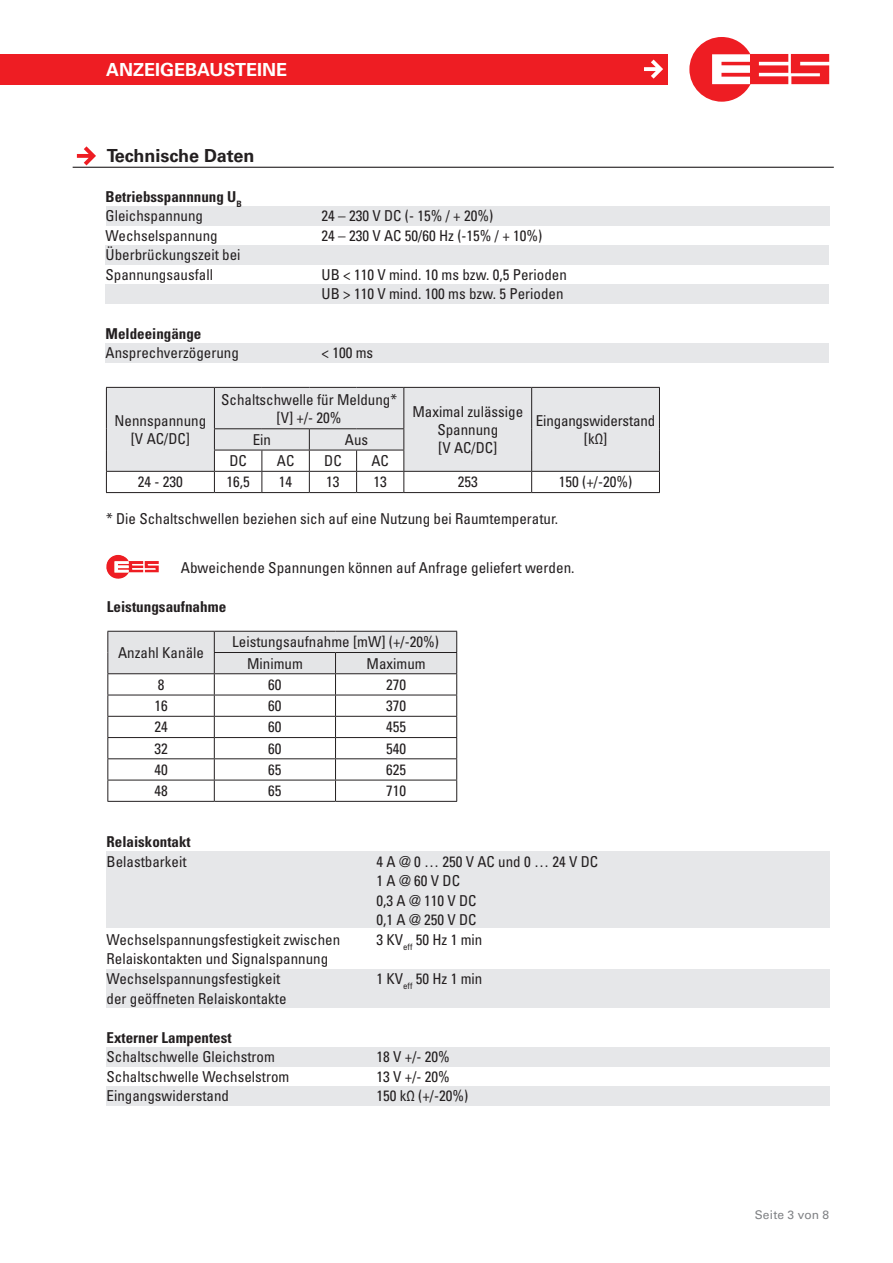
<style>
.page{position:relative;width:893px;height:1263px;background:#fff}
.page>*{position:absolute;margin:0;border:0;box-sizing:border-box;transform-origin:0 0}
.t1{font:700 18px "Univers LT Std";color:#fff}
.flies_headlines{font:700 18px "Univers LT Std";color:#231f20}
.tabelle_head{font:condensed 15px "Univers LT Std";color:#231f20}
.tabelle_head-2{font:700 condensed 15px "Univers LT Std";color:#231f20}
.t2{font:12px "Univers LT Std";letter-spacing:.015em;color:#808285}
</style>
<div class="page">
<svg style="left:689px;top:37px;width:140px;height:65px"></svg>
<div style="left:0;top:54px;width:668px;height:30px;background:#ee1d23"></div>
<svg style="left:644px;top:60px;width:19px;height:19px"></svg>
<div style="left:106px;top:1086px;width:724px;height:20px;background:#e6e7e9"></div>
<div style="left:106px;top:969px;width:724px;height:39px;background:#e6e7e9"></div>
<div style="left:106px;top:1047px;width:724px;height:19px;background:#e6e7e9"></div>
<div style="left:106px;top:852px;width:724px;height:76px;background:#e6e7e9"></div>
<div style="left:105px;top:245px;width:724px;height:20px;background:#e6e7e9"></div>
<div style="left:105px;top:284px;width:724px;height:20px;background:#e6e7e9"></div>
<div style="left:105px;top:343px;width:724px;height:20px;background:#e6e7e9"></div>
<div style="left:106px;top:206px;width:724px;height:20px;background:#e6e7e9"></div>
<hr style="left:73px;top:167px;width:761px;height:1px;background:#231f20">
<svg style="left:77px;top:146px;width:19px;height:19px"></svg>
<div style="left:107px;top:388px;width:552px;height:83px;background:#e6e7e9"></div>
<hr style="left:106px;top:387px;width:108px;height:1px;background:#231f20">
<hr style="left:214px;top:387px;width:48px;height:1px;background:#231f20">
<hr style="left:262px;top:387px;width:47px;height:1px;background:#231f20">
<hr style="left:309px;top:387px;width:48px;height:1px;background:#231f20">
<hr style="left:357px;top:387px;width:47px;height:1px;background:#231f20">
<hr style="left:404px;top:387px;width:128px;height:1px;background:#231f20">
<hr style="left:532px;top:387px;width:128px;height:1px;background:#231f20">
<hr style="left:214px;top:428px;width:48px;height:1px;background:#231f20">
<hr style="left:262px;top:428px;width:47px;height:1px;background:#231f20">
<hr style="left:309px;top:428px;width:48px;height:1px;background:#231f20">
<hr style="left:357px;top:428px;width:47px;height:1px;background:#231f20">
<hr style="left:106px;top:471px;width:108px;height:1px;background:#231f20">
<hr style="left:404px;top:471px;width:128px;height:1px;background:#231f20">
<hr style="left:532px;top:471px;width:128px;height:1px;background:#231f20">
<hr style="left:106px;top:492px;width:108px;height:1px;background:#231f20">
<hr style="left:214px;top:492px;width:48px;height:1px;background:#231f20">
<hr style="left:262px;top:492px;width:47px;height:1px;background:#231f20">
<hr style="left:309px;top:492px;width:48px;height:1px;background:#231f20">
<hr style="left:357px;top:492px;width:47px;height:1px;background:#231f20">
<hr style="left:404px;top:492px;width:128px;height:1px;background:#231f20">
<hr style="left:532px;top:492px;width:128px;height:1px;background:#231f20">
<hr style="left:106px;top:388px;width:1px;height:41px;background:#231f20">
<hr style="left:214px;top:388px;width:1px;height:40px;background:#231f20">
<hr style="left:403px;top:388px;width:1px;height:40px;background:#231f20">
<hr style="left:531px;top:388px;width:1px;height:41px;background:#231f20">
<hr style="left:659px;top:388px;width:1px;height:41px;background:#231f20">
<svg style="left:106px;top:429px;width:1px;height:63px"></svg>
<svg style="left:214px;top:429px;width:190px;height:63px"></svg>
<svg style="left:531px;top:429px;width:1px;height:63px"></svg>
<svg style="left:659px;top:429px;width:1px;height:63px"></svg>
<img style="left:106px;top:555px;width:37px;height:24px">
<hr style="left:107px;top:801px;width:107px;height:1px;background:#231f20">
<hr style="left:214px;top:801px;width:122px;height:1px;background:#231f20">
<hr style="left:336px;top:801px;width:121px;height:1px;background:#231f20">
<svg style="left:107px;top:631px;width:350px;height:170px"></svg>
<p class="t1" style="left:106px;top:59px;width:182px">ANZEIGEBAUSTEINE</p>
<p class="flies_headlines" style="left:107px;top:146px;width:149px">Technische Daten</p>
<p class="tabelle_head-2" style="left:106px;top:187px;width:138px">Betriebsspannnung U<sub>B</sub></p>
<p class="tabelle_head" style="left:106px;top:206px;width:99px">Gleichspannung</p>
<p class="tabelle_head" style="left:322px;top:206px;width:173px">24 – 230 V DC (- 15% / + 20%)</p>
<p class="tabelle_head" style="left:106px;top:226px;width:114px">Wechselspannung</p>
<p class="tabelle_head" style="left:322px;top:226px;width:222px">24 – 230 V AC 50/60 Hz (-15% / + 10%)</p>
<p class="tabelle_head" style="left:106px;top:245px;width:136px">Überbrückungszeit bei</p>
<p class="tabelle_head" style="left:106px;top:265px;width:109px">Spannungsausfall</p>
<p class="tabelle_head" style="left:322px;top:265px;width:247px">UB &lt; 110 V mind. 10 ms bzw. 0,5 Perioden</p>
<p class="tabelle_head" style="left:322px;top:285px;width:243px">UB &gt; 110 V mind. 100 ms bzw. 5 Perioden</p>
<p class="tabelle_head-2" style="left:106px;top:324px;width:97px">Meldeeingänge</p>
<p class="tabelle_head" style="left:106px;top:343px;width:135px">Ansprechverzögerung</p>
<p class="tabelle_head" style="left:322px;top:343px;width:53px">&lt; 100 ms</p>
<p class="tabelle_head" style="left:115px;top:411px;width:93px">Nennspannung</p>
<p class="tabelle_head" style="left:131px;top:429px;width:61px">[V AC/DC]</p>
<p class="tabelle_head" style="left:221px;top:390px;width:177px">Schaltschwelle für Meldung*</p>
<p class="tabelle_head" style="left:277px;top:408px;width:66px">[V] +/- 20%</p>
<p class="tabelle_head" style="left:412px;top:402px;width:112px">Maximal zulässige</p>
<p class="tabelle_head" style="left:437px;top:420px;width:62px">Spannung</p>
<p class="tabelle_head" style="left:438px;top:438px;width:61px">[V AC/DC]</p>
<p class="tabelle_head" style="left:536px;top:411px;width:121px">Eingangswiderstand</p>
<p class="tabelle_head" style="left:253px;top:430px;width:20px">Ein</p>
<p class="tabelle_head" style="left:345px;top:430px;width:25px">Aus</p>
<p class="tabelle_head" style="left:584px;top:429px;width:25px">[kΩ]</p>
<p class="tabelle_head" style="left:229px;top:451px;width:19px">DC</p>
<p class="tabelle_head" style="left:277px;top:451px;width:19px">AC</p>
<p class="tabelle_head" style="left:324px;top:451px;width:19px">DC</p>
<p class="tabelle_head" style="left:371px;top:451px;width:19px">AC</p>
<p class="tabelle_head" style="left:138px;top:472px;width:46px">24 - 230</p>
<p class="tabelle_head" style="left:226px;top:472px;width:25px">16,5</p>
<p class="tabelle_head" style="left:279px;top:472px;width:15px">14</p>
<p class="tabelle_head" style="left:326px;top:472px;width:15px">13</p>
<p class="tabelle_head" style="left:374px;top:472px;width:15px">13</p>
<p class="tabelle_head" style="left:458px;top:472px;width:21px">253</p>
<p class="tabelle_head" style="left:559px;top:472px;width:75px">150 (+/-20%)</p>
<p class="tabelle_head" style="left:106px;top:510px;width:454px">* Die Schaltschwellen beziehen sich auf eine Nutzung bei Raumtemperatur.</p>
<p class="tabelle_head" style="left:181px;top:558px;width:395px">Abweichende Spannungen können auf Anfrage geliefert werden.</p>
<p class="tabelle_head-2" style="left:107px;top:598px;width:121px">Leistungsaufnahme</p>
<p class="tabelle_head" style="left:118px;top:643px;width:87px">Anzahl Kanäle</p>
<p class="tabelle_head" style="left:232px;top:632px;width:208px">Leistungsaufnahme [mW] (+/-20%)</p>
<p class="tabelle_head" style="left:247px;top:654px;width:57px">Minimum</p>
<p class="tabelle_head" style="left:367px;top:654px;width:61px">Maximum</p>
<p class="tabelle_head" style="left:158px;top:675px;width:8px">8</p>
<p class="tabelle_head" style="left:268px;top:675px;width:15px">60</p>
<p class="tabelle_head" style="left:386px;top:675px;width:21px">270</p>
<p class="tabelle_head" style="left:154px;top:696px;width:15px">16</p>
<p class="tabelle_head" style="left:268px;top:696px;width:15px">60</p>
<p class="tabelle_head" style="left:386px;top:696px;width:21px">370</p>
<p class="tabelle_head" style="left:154px;top:717px;width:15px">24</p>
<p class="tabelle_head" style="left:268px;top:717px;width:15px">60</p>
<p class="tabelle_head" style="left:386px;top:717px;width:21px">455</p>
<p class="tabelle_head" style="left:154px;top:739px;width:15px">32</p>
<p class="tabelle_head" style="left:268px;top:739px;width:15px">60</p>
<p class="tabelle_head" style="left:386px;top:739px;width:21px">540</p>
<p class="tabelle_head" style="left:154px;top:760px;width:15px">40</p>
<p class="tabelle_head" style="left:268px;top:760px;width:15px">65</p>
<p class="tabelle_head" style="left:386px;top:760px;width:21px">625</p>
<p class="tabelle_head" style="left:154px;top:781px;width:15px">48</p>
<p class="tabelle_head" style="left:268px;top:781px;width:15px">65</p>
<p class="tabelle_head" style="left:386px;top:781px;width:21px">710</p>
<p class="tabelle_head-2" style="left:107px;top:832px;width:86px">Relaiskontakt</p>
<p class="tabelle_head" style="left:107px;top:852px;width:81px">Belastbarkeit</p>
<p class="tabelle_head" style="left:377px;top:852px;width:223px">4 A @ 0 … 250 V AC und 0 … 24 V DC</p>
<p class="tabelle_head" style="left:377px;top:871px;width:85px">1 A @ 60 V DC</p>
<p class="tabelle_head" style="left:377px;top:891px;width:102px">0,3 A @ 110 V DC</p>
<p class="tabelle_head" style="left:377px;top:910px;width:102px">0,1 A @ 250 V DC</p>
<p class="tabelle_head" style="left:107px;top:930px;width:235px">Wechselspannungsfestigkeit zwischen</p>
<p class="tabelle_head" style="left:377px;top:930px;width:107px">3 KV<sub>eff</sub> 50 Hz 1 min</p>
<p class="tabelle_head" style="left:107px;top:950px;width:223px">Relaiskontakten und Signalspannung</p>
<p class="tabelle_head" style="left:107px;top:969px;width:175px">Wechselspannungsfestigkeit</p>
<p class="tabelle_head" style="left:377px;top:969px;width:107px">1 KV<sub>eff</sub> 50 Hz 1 min</p>
<p class="tabelle_head" style="left:107px;top:989px;width:181px">der geöffneten Relaiskontakte</p>
<p class="tabelle_head-2" style="left:107px;top:1028px;width:126px">Externer Lampentest</p>
<p class="tabelle_head" style="left:107px;top:1047px;width:170px">Schaltschwelle Gleichstrom</p>
<p class="tabelle_head" style="left:377px;top:1047px;width:75px">18 V +/- 20%</p>
<p class="tabelle_head" style="left:107px;top:1067px;width:184px">Schaltschwelle Wechselstrom</p>
<p class="tabelle_head" style="left:377px;top:1067px;width:75px">13 V +/- 20%</p>
<p class="tabelle_head" style="left:107px;top:1086px;width:124px">Eingangswiderstand</p>
<p class="tabelle_head" style="left:377px;top:1086px;width:93px">150 kΩ (+/-20%)</p>
<p class="t2" style="left:755px;top:1207px;width:76px">Seite 3 von 8</p>
</div>
